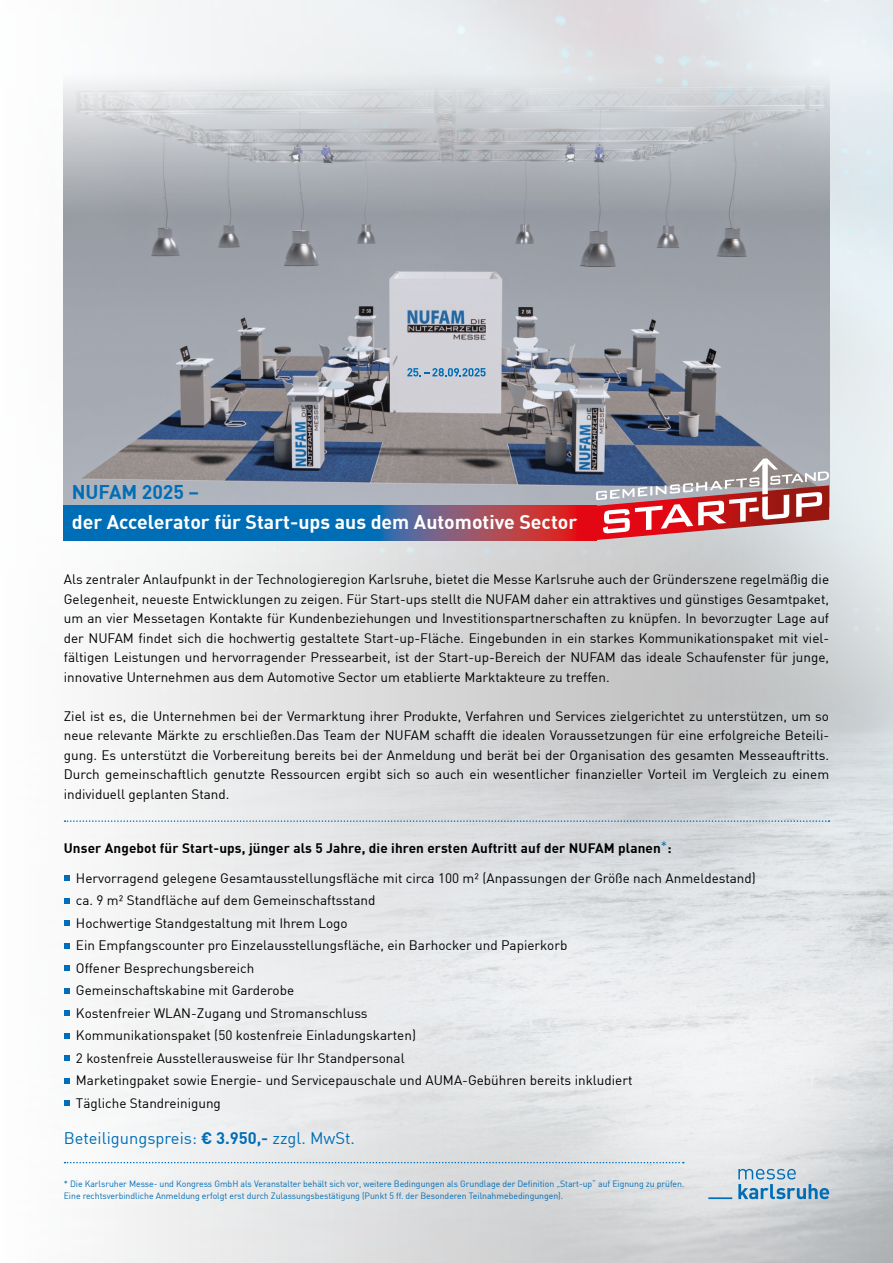
<style>
.page{position:relative;width:893px;height:1263px;background:#fff}
.page>*{position:absolute;margin:0;border:0;box-sizing:border-box;transform-origin:0 0}
.t1{font:700 19.5px "DIN";color:#fff}
.t2{font:700 19.5px "DIN";color:#006eb7}
.t3{font:16.5px "DIN";color:#006eb7}
.t4{font:13.5px/19.5px "DIN";color:#000;text-align:justify}
.t5{font:700 13.5px "DIN";letter-spacing:.01em;color:#000}
.t6{font:9px "DIN";letter-spacing:-.005em;color:#006eb7}
.s1{font-weight:400;color:#006eb7}
.s2{font-weight:700}
</style>
<div class="page">
<img style="left:63px;top:0;width:830px;height:1263px">
<img style="left:64px;top:68px;width:765px;height:438px">
<svg style="left:64px;top:875px;width:5px;height:6px"></svg>
<svg style="left:64px;top:898px;width:5px;height:5px"></svg>
<svg style="left:64px;top:920px;width:5px;height:6px"></svg>
<svg style="left:64px;top:943px;width:5px;height:5px"></svg>
<svg style="left:64px;top:965px;width:5px;height:6px"></svg>
<svg style="left:64px;top:988px;width:5px;height:5px"></svg>
<svg style="left:64px;top:1010px;width:5px;height:6px"></svg>
<svg style="left:64px;top:1033px;width:5px;height:5px"></svg>
<svg style="left:64px;top:1055px;width:5px;height:6px"></svg>
<svg style="left:64px;top:1078px;width:5px;height:5px"></svg>
<svg style="left:64px;top:1100px;width:5px;height:6px"></svg>
<svg style="left:65px;top:820px;width:764px;height:2px"></svg>
<svg style="left:407px;top:368px;width:79px;height:8px"></svg>
<svg style="left:738px;top:1169px;width:91px;height:30px"></svg>
<hr style="left:708px;top:1197px;width:24px;height:2px;background:#006eb7">
<svg style="left:64px;top:506px;width:532px;height:34px"></svg>
<svg style="left:65px;top:1162px;width:619px;height:1px"></svg>
<svg style="left:596px;top:457px;width:233px;height:83px"></svg>
<p class="t2" style="left:72px;top:479px;width:129px">NUFAM 2025 –</p>
<p class="t1" style="left:72px;top:509px;width:507px">der Accelerator für Start-ups aus dem Automotive Sector</p>
<p class="t4" style="left:64px;top:569px;width:767px">Als zentraler Anlaufpunkt in der Technologieregion Karlsruhe, bietet die Messe Karlsruhe auch der Gründerszene regelmäßig die Gelegenheit, neueste Entwicklungen zu zeigen. Für Start-ups stellt die NUFAM daher ein attraktives und günstiges Gesamtpaket, um an vier Messetagen Kontakte für Kundenbeziehungen und Investitionspartnerschaften zu knüpfen. In bevorzugter Lage auf der NUFAM findet sich die hochwertig gestaltete Start-up-Fläche. Eingebunden in ein starkes Kommunikationspaket mit viel&shy;fältigen Leistungen und hervorragender Pressearbeit, ist der Start-up-Bereich der NUFAM das ideale Schaufenster für junge, innovative Unternehmen aus dem Automotive Sector um etablierte Marktakteure zu treffen.</p>
<p class="t4" style="left:64px;top:706px;width:767px">Ziel ist es, die Unternehmen bei der Vermarktung ihrer Produkte, Verfahren und Services zielgerichtet zu unterstützen, um so neue relevante Märkte zu erschließen.Das Team der NUFAM schafft die idealen Voraussetzungen für eine erfolgreiche Beteili&shy;gung. Es unterstützt die Vorbereitung bereits bei der Anmeldung und berät bei der Organisation des gesamten Messeauftritts.<br>Durch gemeinschaftlich genutzte Ressourcen ergibt sich so auch ein wesentlicher finanzieller Vorteil im Vergleich zu einem individuell geplanten Stand.</p>
<p class="t5" style="left:64px;top:839px;width:609px">Unser Angebot für Start-ups, jünger als 5 Jahre, die ihren ersten Auftritt auf der NUFAM planen<span class="s1">*</span>:</p>
<p class="t4" style="left:76px;top:868px;width:681px">Hervorragend gelegene Gesamtausstellungsfläche mit circa 100 m² (Anpassungen der Größe nach Anmeldestand)</p>
<p class="t4" style="left:76px;top:890px;width:301px">ca. 9 m² Standfläche auf dem Gemeinschaftsstand</p>
<p class="t4" style="left:76px;top:913px;width:273px">Hochwertige Standgestaltung mit Ihrem Logo</p>
<p class="t4" style="left:76px;top:935px;width:493px">Ein Empfangscounter pro Einzelausstellungsfläche, ein Barhocker und Papierkorb</p>
<p class="t4" style="left:76px;top:958px;width:180px">Offener Besprechungsbereich</p>
<p class="t4" style="left:76px;top:980px;width:220px">Gemeinschaftskabine mit Garderobe</p>
<p class="t4" style="left:76px;top:1003px;width:293px">Kostenfreier WLAN-Zugang und Stromanschluss</p>
<p class="t4" style="left:76px;top:1025px;width:342px">Kommunikationspaket (50 kostenfreie Einladungskarten)</p>
<p class="t4" style="left:76px;top:1048px;width:330px">2 kostenfreie Ausstellerausweise für Ihr Standpersonal</p>
<p class="t4" style="left:76px;top:1070px;width:558px">Marketingpaket sowie Energie- und Servicepauschale und AUMA-Gebühren bereits inkludiert</p>
<p class="t4" style="left:76px;top:1093px;width:146px">Tägliche Standreinigung</p>
<p class="t3" style="left:64px;top:1128px;width:293px">Beteiligungspreis: <span class="s2">€ 3.950,-</span> zzgl. MwSt.</p>
<p class="t6" style="left:64px;top:1178px;width:622px">* Die Karlsruher Messe- und Kongress GmbH als Veranstalter behält sich vor, weitere Bedingungen als Grundlage der Definition „Start-up“ auf Eignung zu prüfen.</p>
<p class="t6" style="left:64px;top:1190px;width:501px">Eine rechtsverbindliche Anmeldung erfolgt erst durch Zulassungsbestätigung (Punkt 5 ff. der Besonderen Teilnahmebedingungen).</p>
</div>
